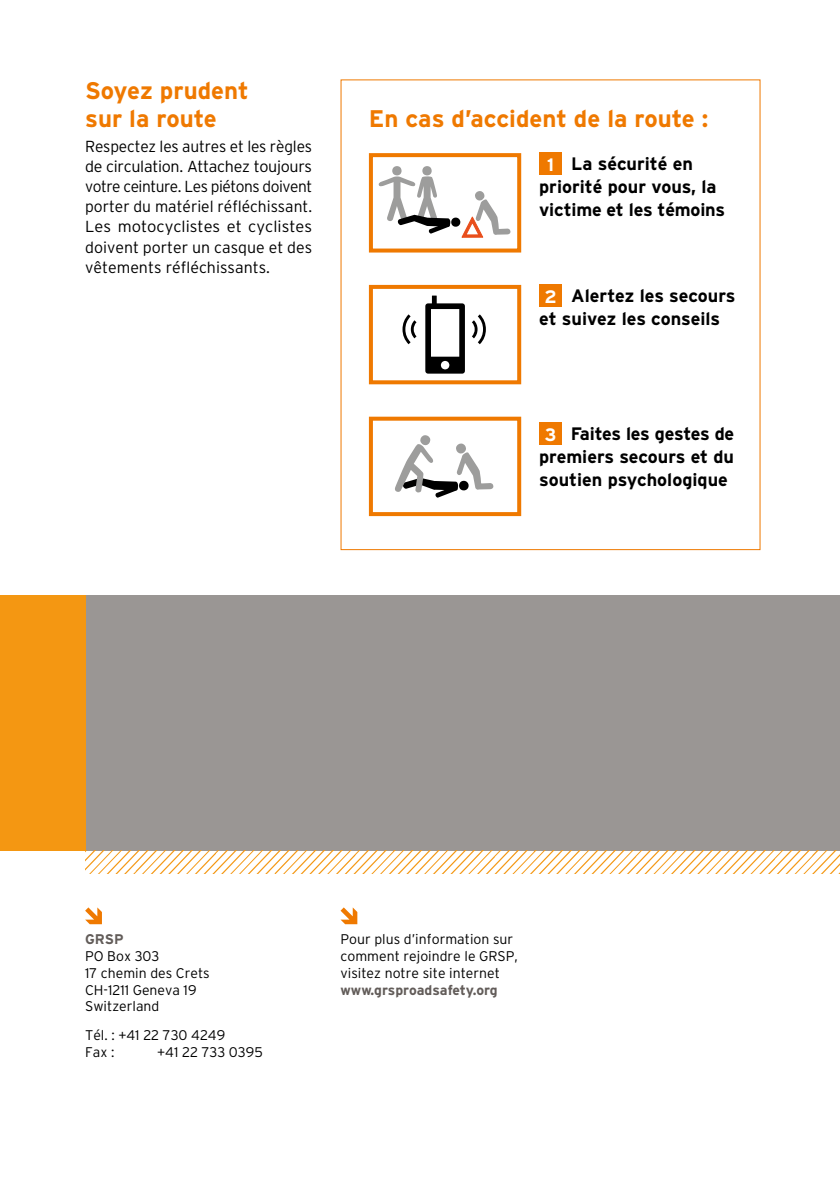
<style>
.page{position:relative;width:840px;height:1191px;background:#fff}
.page>*{position:absolute;margin:0;border:0;box-sizing:border-box;transform-origin:0 0}
.t1{font:700 24px/28px "Interstate";color:#ef7900}
.t2{font:700 18px/23px "Interstate";color:#000}
.t3{font:300 16px/20px "Interstate";color:#000;text-align:justify}
.t4{font:300 14px/16.8px "Interstate";color:#000}
.t5{font:700 14px "Interstate";color:#625c59}
.s1{color:#fff}
</style>
<div class="page">
<svg style="left:85px;top:907px;width:17px;height:17px"></svg>
<svg style="left:340px;top:907px;width:17px;height:17px"></svg>
<div style="left:85px;top:595px;width:754px;height:255px;background:#9a9694"></div>
<img style="left:85px;top:850px;width:754px;height:23px">
<div style="left:0;top:595px;width:85px;height:255px;background:#f49712"></div>
<div style="left:539px;top:152px;width:22px;height:23px;background:#ef7900"></div>
<div style="left:539px;top:284px;width:22px;height:23px;background:#ef7900"></div>
<div style="left:539px;top:422px;width:22px;height:23px;background:#ef7900"></div>
<svg style="left:378px;top:166px;width:132px;height:72px"></svg>
<div style="left:369px;top:153px;width:152px;height:99px;border:4px solid #ef7900"></div>
<svg style="left:395px;top:435px;width:98px;height:63px"></svg>
<div style="left:369px;top:417px;width:152px;height:99px;border:4px solid #ef7900"></div>
<svg style="left:425px;top:303px;width:39px;height:70px"></svg>
<svg style="left:402px;top:314px;width:14px;height:30px"></svg>
<svg style="left:472px;top:314px;width:13px;height:30px"></svg>
<div style="left:431px;top:295px;width:5px;height:12px;background:#000"></div>
<div style="left:369px;top:285px;width:152px;height:99px;border:4px solid #ef7900"></div>
<h1 class="t1" style="left:85px;top:76px;width:165px">Soyez prudent sur la route</h1>
<p class="t3" style="left:85px;top:137px;width:228px">Respectez les autres et les règles de circulation. Attachez toujours votre ceinture. Les piétons doivent porter du matériel réfléchissant.<br>Les motocyclistes et cyclistes doivent porter un casque et des vêtements réfléchissants.</p>
<h1 class="t1" style="left:369px;top:104px;width:341px">En cas d’accident de la route :</h1>
<p class="t2" style="left:539px;top:152px;width:187px;text-indent:8px"><span class="s1">1</span> La sécurité en priorité pour vous, la victime et les témoins</p>
<p class="t2" style="left:539px;top:284px;width:198px"><span class="s1">2</span> Alertez les secours et suivez les conseils</p>
<p class="t2" style="left:539px;top:422px;width:196px;text-align:center"><span class="s1">3</span> Faites les gestes de premiers secours et du soutien psychologique</p>
<p class="t5" style="left:85px;top:931px;width:40px">GRSP</p>
<p class="t4" style="left:85px;top:947px;width:126px">PO Box 303<br>17 chemin des Crets<br>CH-1211 Geneva 19<br>Switzerland</p>
<p class="t4" style="left:85px;top:1026px;width:142px">Tél. : +41 22 730 4249<br>Fax :</p>
<p class="t4" style="left:157px;top:1043px;width:107px">+41 22 733 0395</p>
<p class="t4" style="left:340px;top:930px;width:179px">Pour plus d’information sur comment rejoindre le GRSP, visitez notre site internet</p>
<p class="t5" style="left:340px;top:982px;width:159px">www.grsproadsafety.org</p>
</div>
